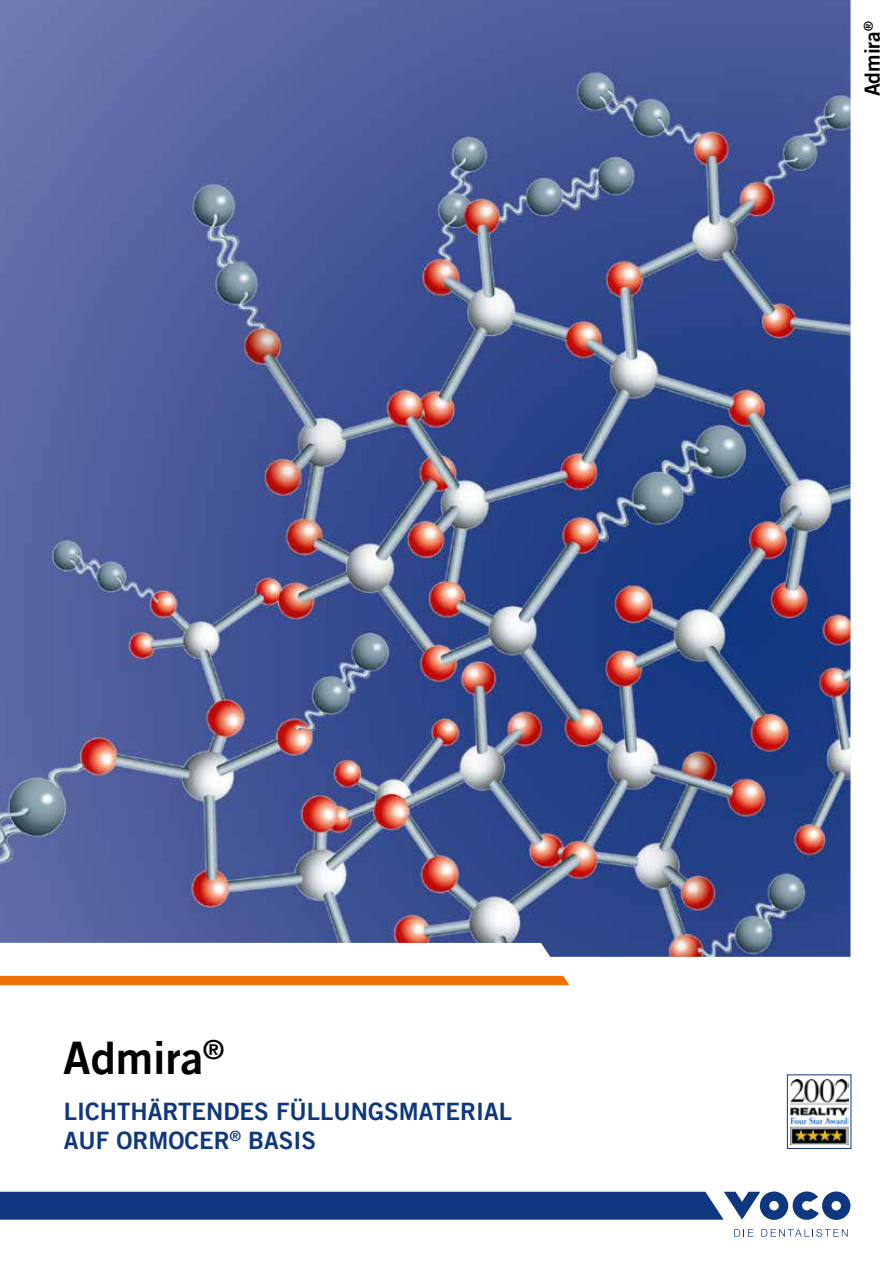
<style>
.page{position:relative;width:893px;height:1263px;background:#fff}
.page>*{position:absolute;margin:0;border:0;box-sizing:border-box;transform-origin:0 0}
.t1{font:45px "Trade Gothic LT Com Bd 2";color:#000}
.t2{font:24px/28.8px "Trade Gothic LT Com Bd 2";color:#0f377f}
.t3{font:21px "Trade Gothic LT Com Bd 2";color:#000}
</style>
<div class="page">
<div style="left:0;top:976px;width:569px;height:9px;background:#ee7100"></div>
<svg style="left:734px;top:1229px;width:19px;height:7px"></svg>
<svg style="left:761px;top:1229px;width:87px;height:8px"></svg>
<svg style="left:0;top:1191px;width:850px;height:29px;background:#294c8c"></svg>
<img style="left:0;top:0;width:850px;height:957px">
<svg style="left:787px;top:1074px;width:64px;height:75px"></svg>
<img style="left:790px;top:1079px;width:58px;height:65px">
<p class="t3" style="left:859px;top:96px;width:77px;rotate:-90deg">ADMIRA<sup>®</sup></p>
<h1 class="t1" style="left:63px;top:1030px;width:162px">ADMIRA<sup>®</sup></h1>
<p class="t2" style="left:64px;top:1096px;width:435px">LICHTHÄRTENDES FÜLLUNGSMATERIAL<br>AUF ORMOCER<sup>®</sup> BASIS</p>
</div>
